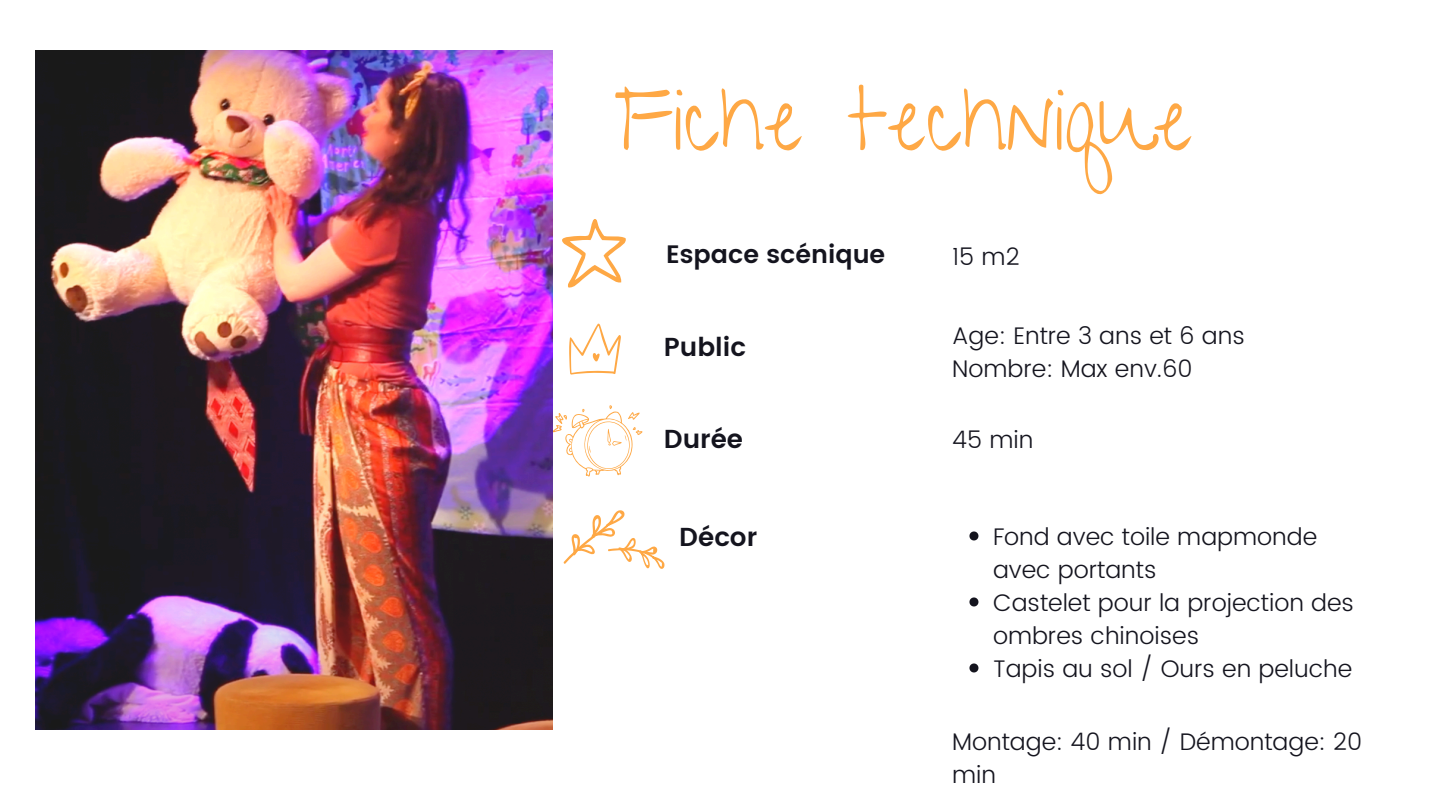
<style>
.page{position:relative;width:1440px;height:810px;background:#fff}
.page>*{position:absolute;margin:0;border:0;box-sizing:border-box;transform-origin:0 0}
.t1{font:88px "Give You Glory";color:#fea845}
.t2{font:600 26px "Poppins";color:#14141e}
.t3{font:600 25.2px "Poppins";color:#14141e}
.t4{font:300 24px/33px "Poppins";color:#14141e}
</style>
<div class="page">
<svg style="left:563px;top:510px;width:102px;height:59px"></svg>
<svg style="left:569px;top:323px;width:52px;height:52px"></svg>
<svg style="left:552px;top:405px;width:90px;height:71px"></svg>
<svg style="left:562px;top:219px;width:64px;height:68px"></svg>
<img style="left:36px;top:51px;width:516px;height:678px">
<svg style="left:969px;top:531px;width:9px;height:9px"></svg>
<svg style="left:969px;top:597px;width:9px;height:9px"></svg>
<svg style="left:969px;top:663px;width:9px;height:9px"></svg>
<p class="t1" style="left:613px;top:68px;width:581px">Fiche technique</p>
<p class="t3" style="left:666px;top:240px;width:221px">Espace scénique</p>
<h1 class="t2" style="left:664px;top:332px;width:84px">Public</h1>
<h2 class="t2" style="left:664px;top:424px;width:81px">Durée</h2>
<p class="t4" style="left:952px;top:240px;width:69px">15 m2</p>
<p class="t4" style="left:952px;top:319px;width:294px">Age: Entre 3 ans et 6 ans</p>
<h2 class="t4" style="left:952px;top:352px;width:242px">Nombre: Max env.60</h2>
<p class="t4" style="left:952px;top:423px;width:83px">45 min</p>
<p class="t2" style="left:679px;top:522px;width:79px">Décor</p>
<p class="t4" style="left:993px;top:520px;width:326px">Fond avec toile mapmonde avec portants</p>
<h2 class="t4" style="left:993px;top:586px;width:363px">Castelet pour la projection des ombres chinoises</h2>
<p class="t4" style="left:993px;top:652px;width:361px">Tapis au sol / Ours en peluche</p>
<p class="t4" style="left:952px;top:725px;width:412px">Montage: 40 min / Démontage: 20 min</p>
</div>
